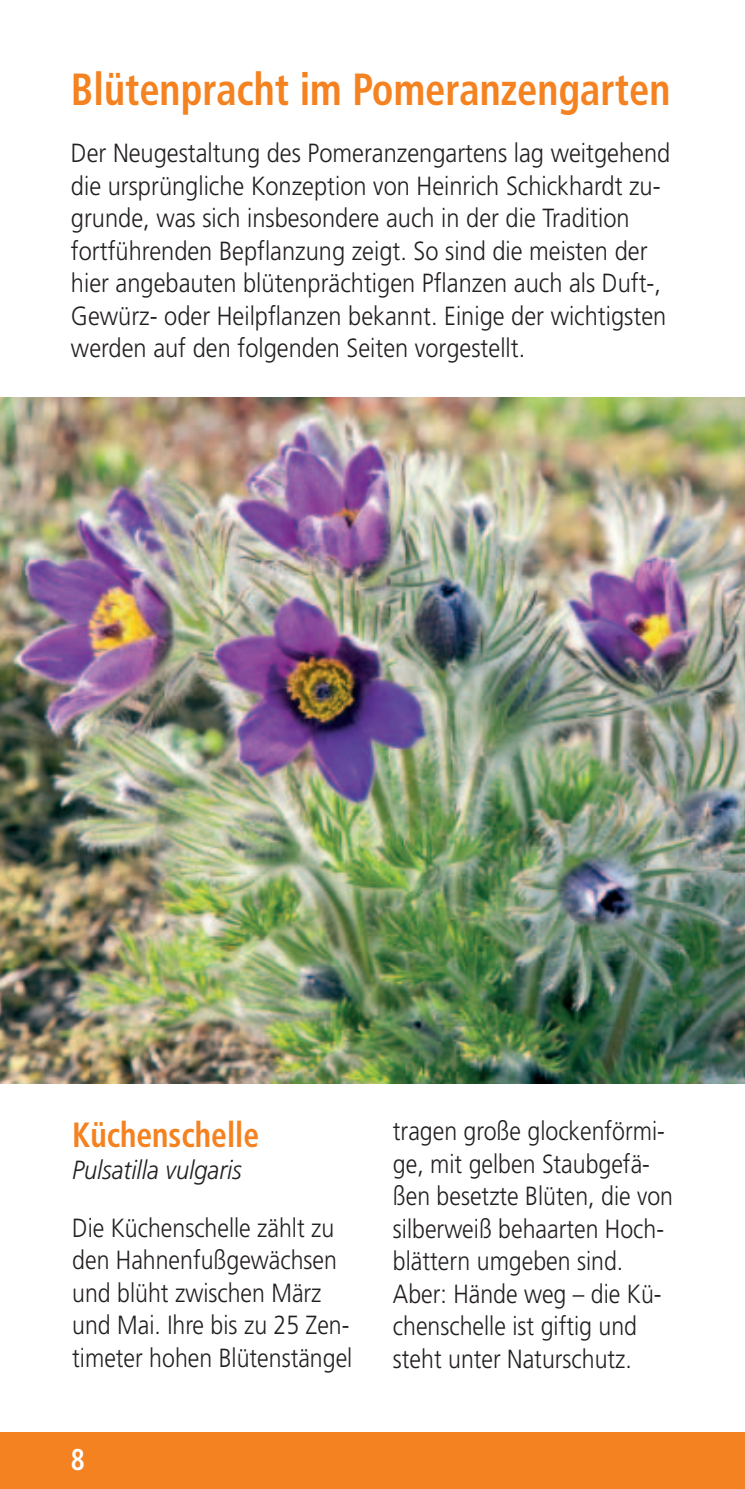
<style>
.page{position:relative;width:745px;height:1489px;background:#fff}
.page>*{position:absolute;margin:0;border:0;box-sizing:border-box;transform-origin:0 0}
.t1{font:700 condensed 45px "Frutiger";color:#f58220;scale:.9 1}
.t2{font:700 condensed 35px "Frutiger";color:#f58220;scale:.9 1}
.t3{font:700 condensed 30px "Frutiger";color:#fff;scale:.9 1}
.t4{font:300 26.25px/32.5px "Frutiger";color:#231f20;scale:.9 1}
.t5{font:300 26.25px/32.5px "Frutiger";color:#231f20;scale:.88 1}
.t6{font:italic 300 26.25px "Frutiger";color:#231f20;scale:.9 1}
</style>
<div class="page">
<div style="left:0;top:1431px;width:744px;height:57px;background:#f58220"></div>
<img style="left:0;top:397px;width:744px;height:686px">
<p class="t1" style="left:71px;top:71px;width:667px">Blütenpracht im Pomeranzengarten</p>
<p class="t4" style="left:71px;top:139px;width:667px">Der Neugestaltung des Pomeranzengartens lag weitgehend die ursprüngliche Konzeption von Heinrich Schickhardt zu&shy;grunde, was sich insbesondere auch in der die Tradition fortführenden Bepflanzung zeigt. So sind die meisten der hier angebauten blütenprächtigen Pflanzen auch als Duft-, Gewürz- oder Heilpflanzen bekannt. Einige der wichtigsten werden auf den folgenden Seiten vorgestellt.</p>
<p class="t2" style="left:72px;top:1120px;width:209px">Küchenschelle</p>
<p class="t6" style="left:72px;top:1159px;width:190px">Pulsatilla vulgaris</p>
<p class="t5" style="left:72px;top:1213px;width:319px">Die Küchenschelle zählt zu den Hahnenfußgewächsen und blüht zwischen März und Mai. Ihre bis zu 25 Zen&shy;timeter hohen Blüten stängel</p>
<p class="t3" style="left:71px;top:1446px;width:17px">8</p>
<p class="t5" style="left:392px;top:1116px;width:319px">tragen große glockenförmi&shy;ge, mit gelben Staubgefä&shy;ßen besetzte Blüten, die von silberweiß behaarten Hoch&shy;blättern umgeben sind.<br>Aber: Hände weg – die Kü&shy;chenschelle ist giftig und steht unter Naturschutz.</p>
</div>
